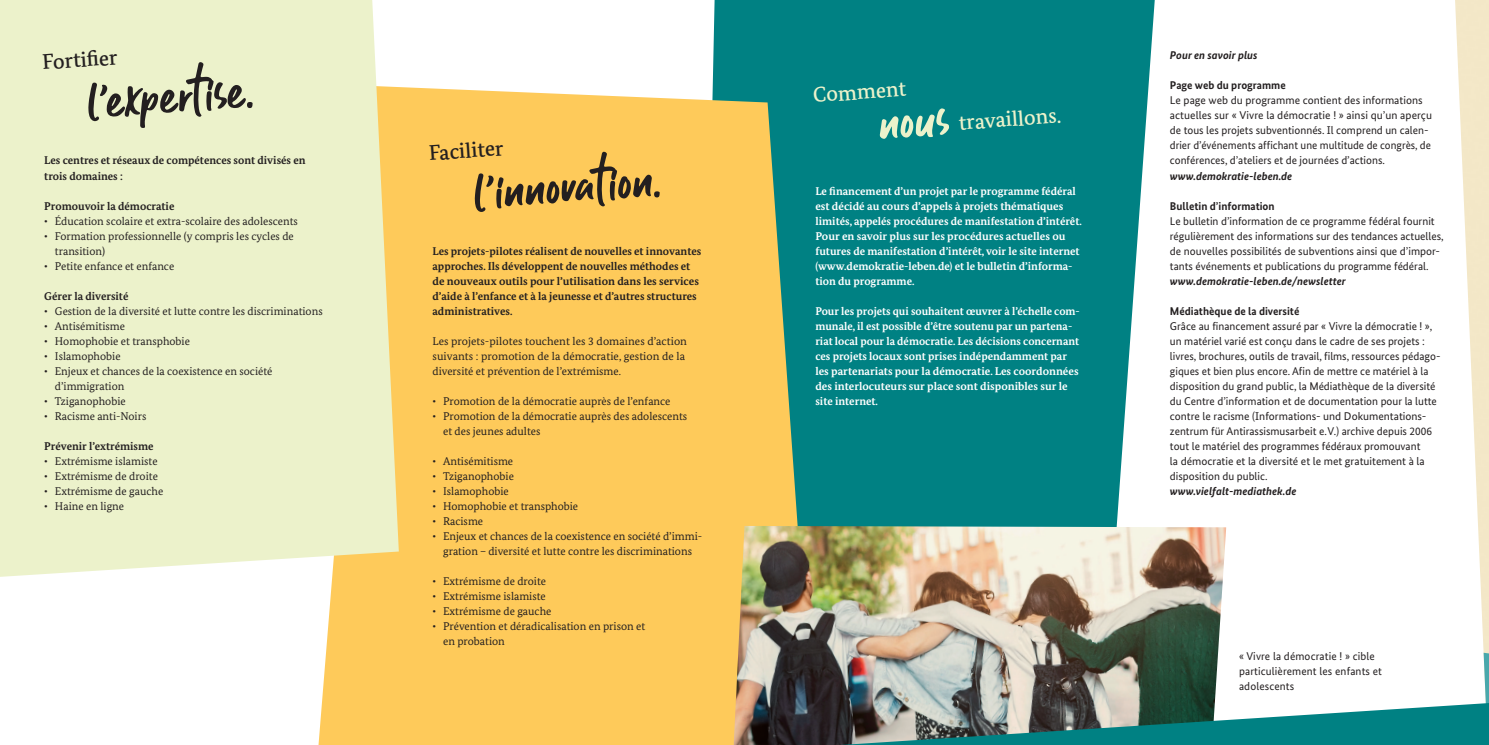
<style>
.page{position:relative;width:1489px;height:745px;background:#fff}
.page>*{position:absolute;margin:0;border:0;box-sizing:border-box;transform-origin:0 0}
.t1{font:50.62px "Guthen Bloots Basic";color:#231f20}
.t2{font:50.62px "Guthen Bloots Basic";color:#ecf2cb}
.t3{font:500 21.25px "Bundes Serif";color:#ecf2cb}
.t4{font:500 21.25px "Bundes Serif";color:#231f20}
.t5{font:11.25px/15px "Bundes Sans";color:#231f20}
.t6{font:11.25px/15px "Bundes Serif";color:#231f20}
.t7{font:700 11.25px/15px "Bundes Serif";color:#fff}
.t8{font:700 11.25px/15px "Bundes Serif";color:#231f20}
.t9{font:italic 700 11.25px "Bundes Sans";color:#231f20}
.t10{font:700 11.25px "Bundes Sans";color:#231f20}
</style>
<div class="page">
<img style="left:1455px;top:0;width:33px;height:652px">
<div style="left:712px;top:0;width:443px;height:525px;background:#008183"></div>
<svg style="left:318px;top:86px;width:496px;height:658px;background:#efc65e"></svg>
<div style="left:0;top:0;width:399px;height:577px;background:#ecf2cb"></div>
<img style="left:733px;top:525px;width:493px;height:152px">
<svg style="left:1483px;top:652px;width:5px;height:25px"></svg>
<img style="left:733px;top:677px;width:755px;height:67px">
<h2 class="t4" style="left:42px;top:50px;width:81px;rotate:-4deg">Fortifer</h2>
<h1 class="t1" style="left:86px;top:69px;width:167px;rotate:-4deg">l’expertise.</h1>
<p class="t8" style="left:44px;top:154px;width:263px">Les centres et réseaux de compétences sont divisés en trois domaines :</p>
<p class="t8" style="left:44px;top:199px;width:132px">Promouvoir la démocratie</p>
<p class="t6" style="left:44px;top:214px;width:255px">• Éducation scolaire et extra-scolaire des adolescents •</p>
<p class="t6" style="left:44px;top:259px;width:131px">• Petite enfance et enfance</p>
<p class="t8" style="left:44px;top:289px;width:86px">Gérer la diversité</p>
<p class="t6" style="left:44px;top:304px;width:280px">• Gestion de la diversité et lutte contre les discriminations</p>
<p class="t6" style="left:44px;top:319px;width:82px">• Antisémitisme</p>
<p class="t6" style="left:44px;top:334px;width:147px">• Homophobie et transphobie</p>
<p class="t6" style="left:44px;top:349px;width:78px">• Islamophobie •</p>
<p class="t6" style="left:44px;top:394px;width:83px">• Tziganophobie</p>
<p class="t6" style="left:44px;top:409px;width:104px">• Racisme anti-Noirs</p>
<p class="t8" style="left:44px;top:439px;width:111px">Prévenir l’extrémisme</p>
<p class="t6" style="left:44px;top:454px;width:115px">• Extrémisme islamiste</p>
<p class="t6" style="left:44px;top:469px;width:115px">• Extrémisme de droite</p>
<p class="t6" style="left:44px;top:484px;width:120px">• Extrémisme de gauche</p>
<p class="t6" style="left:44px;top:499px;width:81px">• Haine en ligne</p>
<p class="t6" style="left:55px;top:229px;width:240px">Formation professionnelle (y compris les cycles de transition)</p>
<p class="t6" style="left:55px;top:364px;width:219px">Enjeux et chances de la coexistence en société d’immigration</p>
<h2 class="t4" style="left:428px;top:140px;width:80px;rotate:-4deg">Fac iliter</h2>
<h1 class="t1" style="left:472px;top:160px;width:188px;rotate:-4deg">l’innovation.</h1>
<p class="t8" style="left:432px;top:244px;width:270px">Les projets-pilotes réalisent de nouvelles et innovantes approches. Ils développent de nouvelles méthodes et de nouveaux outils pour l’utilisation dans les services d’aide à l’enfance et à la jeunesse et d’autres structures administratives.</p>
<p class="t6" style="left:432px;top:334px;width:256px">Les projets-pilotes touchent les 3 domaines d’action suivants : promotion de la démocratie, gestion de la diversité et prévention de l’extrémisme.</p>
<p class="t6" style="left:432px;top:394px;width:239px">• Promotion de la démocratie auprès de l’enfance</p>
<p class="t6" style="left:443px;top:409px;width:245px;text-indent:-11px">• Promotion de la démocratie auprès des adolescents et des jeunes adultes</p>
<p class="t6" style="left:432px;top:454px;width:82px">• Antisémitisme</p>
<p class="t6" style="left:432px;top:469px;width:83px">• Tziganophobie</p>
<p class="t6" style="left:432px;top:484px;width:78px">• Islamophobie</p>
<p class="t6" style="left:432px;top:499px;width:147px">• Homophobie et transphobie</p>
<p class="t6" style="left:432px;top:514px;width:52px">• Racisme</p>
<p class="t6" style="left:432px;top:529px;width:271px;text-align:center">• Enjeux et chances de la coexistence en société d’immi&shy;gration – diversité et lutte contre les discriminations</p>
<p class="t6" style="left:432px;top:574px;width:115px">• Extrémisme de droite</p>
<p class="t6" style="left:432px;top:589px;width:115px">• Extrémisme islamiste</p>
<p class="t6" style="left:432px;top:604px;width:120px">• Extrémisme de gauche</p>
<p class="t6" style="left:443px;top:619px;width:204px;text-indent:-11px">• Prévention et déradicalisation en prison et en probation</p>
<h2 class="t3" style="left:812px;top:82px;width:100px;rotate:-4deg">Com m ent</h2>
<h1 class="t2" style="left:876px;top:91px;width:71px;rotate:-4deg">nous</h1>
<h2 class="t3" style="left:958px;top:110px;width:112px;rotate:-4deg">travaillon s.</h2>
<p class="t7" style="left:815px;top:184px;width:268px">Le fnancement d’un projet par le programme fédéral est décidé au cours d’appels à projets thématiques limités, appelés procédures de manifestation d’intérêt.<br>Pour en savoir plus sur les procédures actuelles ou futures de manifestation d’intérêt, voir le site internet (www.demokratie-leben.de) et le bulletin d’informa&shy;tion du programme.</p>
<p class="t7" style="left:815px;top:304px;width:266px">Pour les projets qui souhaitent œuvrer à l’échelle com&shy;munale, il est possible d’être soutenu par un partena&shy;riat local pour la démocratie. Les décisions concernant ces projets locaux sont prises indépendamment par les partenariats pour la démocratie. Les coordonnées des interlocuteurs sur place sont disponibles sur le site internet.</p>
<p class="t9" style="left:1169px;top:51px;width:89px">Pour en savoir plus</p>
<p class="t10" style="left:1169px;top:81px;width:117px">Page web du programme</p>
<p class="t5" style="left:1169px;top:94px;width:264px">Le page web du programme contient des informations actuelles sur « Vivre la démocratie ! » ainsi qu’un aperçu de tous les projets subventionnés. Il comprend un calen&shy;drier d’événements affichant une multitude de congrès, de conférences, d’ateliers et de journées d’actions.</p>
<p class="t9" style="left:1169px;top:171px;width:124px">www.demokratie-leben.de</p>
<p class="t10" style="left:1169px;top:201px;width:106px">Bulletin d’information</p>
<p class="t5" style="left:1169px;top:214px;width:275px">Le bulletin d’information de ce programme fédéral fournit régulièrement des informations sur des tendances actuelles, de nouvelles possibilités de subventions ainsi que d’impor&shy;tants événements et publications du programme fédéral.</p>
<p class="t9" style="left:1169px;top:276px;width:177px">www.demokratie-leben.de/newsletter</p>
<p class="t10" style="left:1169px;top:306px;width:131px">Médiathèque de la diversité</p>
<p class="t5" style="left:1169px;top:319px;width:272px">Grâce au financement assuré par « Vivre la démocratie ! », un matériel varié est conçu dans le cadre de ses projets : livres, brochures, outils de travail, films, ressources pédago&shy;giques et bien plus encore. Afin de mettre ce matériel à la disposition du grand public, la Média thèque de la diversité du Centre d’information et de documentation pour la lutte contre le racisme (Informations- und Dokumentations&shy;zentrum für Antirassismusarbeit e.V.) archive depuis 2006 tout le matériel des programmes fédéraux promouvant<br>la démocratie et la diversité et le met gratuitement à la disposition du public.</p>
<p class="t9" style="left:1169px;top:486px;width:128px">www.vielfalt-mediathek.de</p>
<p class="t5" style="left:1238px;top:649px;width:144px">« Vivre la démocratie ! » cible particulièrement les enfants et adolescents</p>
</div>
